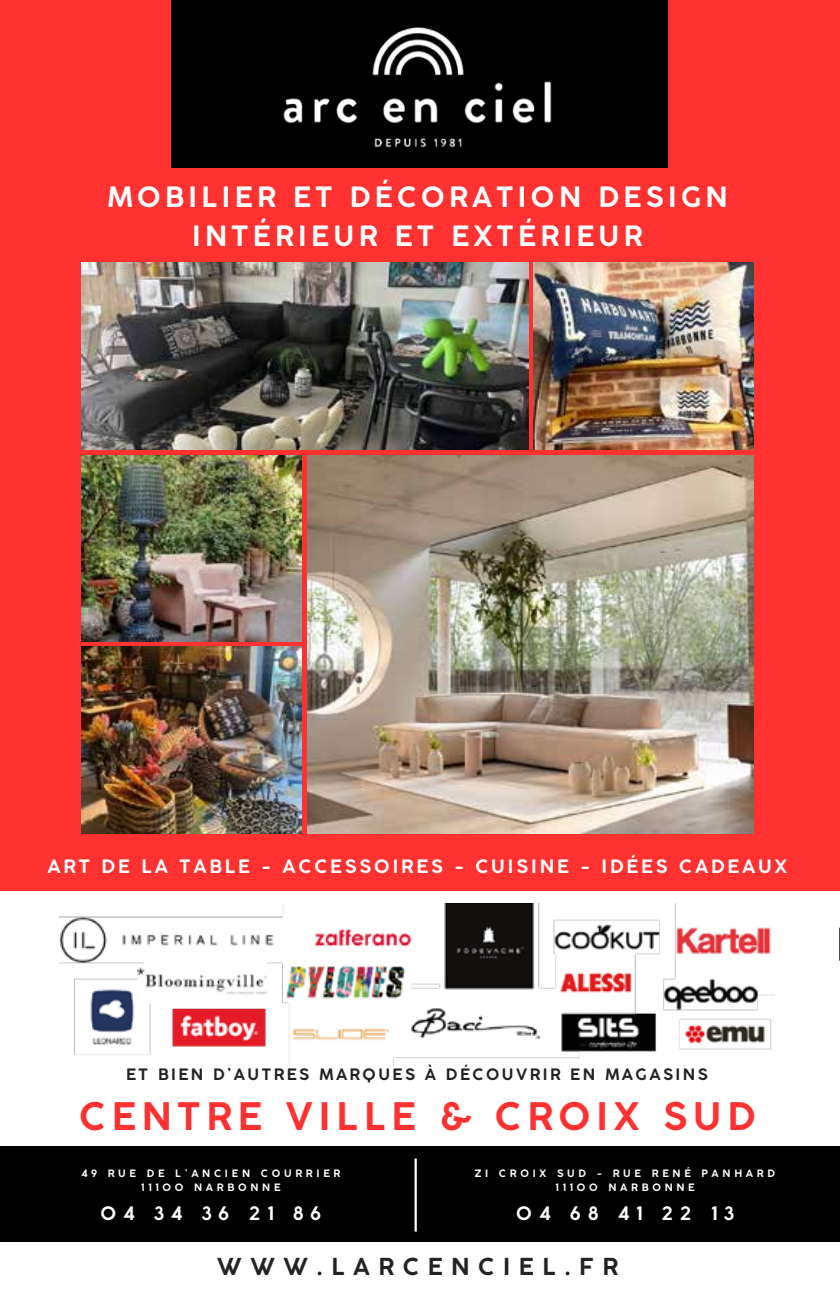
<style>
.page{position:relative;width:840px;height:1304px;background:#fff}
.page>*{position:absolute;margin:0;border:0;box-sizing:border-box;transform-origin:0 0}
.t1{font:700 37.4px "Coco Gothic";letter-spacing:.16em;color:#ff3131}
.t2{font:700 27.6px/38.6px "Coco Gothic";letter-spacing:.16em;color:#fff;text-align:center}
.t3{font:700 23.2px "Coco Gothic";letter-spacing:.375em;color:#222322}
.t4{font:700 18.4px "Coco Gothic";letter-spacing:.375em;color:#fff}
.t5{font:700 18.2px "Coco Gothic";letter-spacing:.16em;color:#fff}
.t6{font:700 15.6px "Coco Gothic";letter-spacing:.16em;color:#222322}
.t7{font:700 10px/14px "Coco Gothic";letter-spacing:.375em;color:#fff;text-align:center}
</style>
<div class="page">
<hr style="left:838px;top:928px;width:1px;height:33px;background:#000">
<div style="left:0;top:1147px;width:839px;height:95px;background:#000"></div>
<div style="left:0;top:0;width:839px;height:890px;background:#ff3131"></div>
<img style="left:82px;top:263px;width:445px;height:186px">
<img style="left:533px;top:263px;width:220px;height:186px">
<img style="left:82px;top:455px;width:220px;height:186px">
<img style="left:82px;top:647px;width:220px;height:187px">
<img style="left:307px;top:455px;width:446px;height:379px">
<img style="left:59px;top:903px;width:714px;height:162px">
<hr style="left:414px;top:1158px;width:2px;height:74px;background:#fff">
<div style="left:144px;top:958px;width:122px;height:45px;background:#fff"></div>
<img style="left:137px;top:965px;width:129px;height:31px">
<img style="left:171px;top:0;width:495px;height:168px">
<h2 class="t2" style="left:107px;top:177px;width:621px">MOBILIER ET DÉCORATION DESIGN<br>INTÉRIEUR ET EXTÉRIEUR</h2>
<h3 class="t5" style="left:47px;top:852px;width:740px">ART DE LA TABLE - ACCESSOIRES - CUISINE - IDÉES CADEAUX</h3>
<h3 class="t6" style="left:126px;top:1063px;width:582px">ET BIEN D’AUTRES MARQUES À DÉCOUVRIR EN MAGASINS</h3>
<h1 class="t1" style="left:79px;top:1088px;width:677px">CENTRE VILLE &amp; CROIX SUD</h1>
<p class="t7" style="left:81px;top:1167px;width:261px">49 RUE DE L’ANCIEN COURRIER<br>11100 NARBONNE</p>
<p class="t7" style="left:474px;top:1167px;width:301px">ZI CROIX SUD - RUE RENÉ PANHARD<br>11100 NARBONNE</p>
<h3 class="t4" style="left:100px;top:1200px;width:222px">04 34 36 21 86</h3>
<h3 class="t4" style="left:516px;top:1200px;width:219px">04 68 41 22 13</h3>
<h3 class="t3" style="left:216px;top:1249px;width:402px">WWW.LARCENCIEL.FR</h3>
</div>
